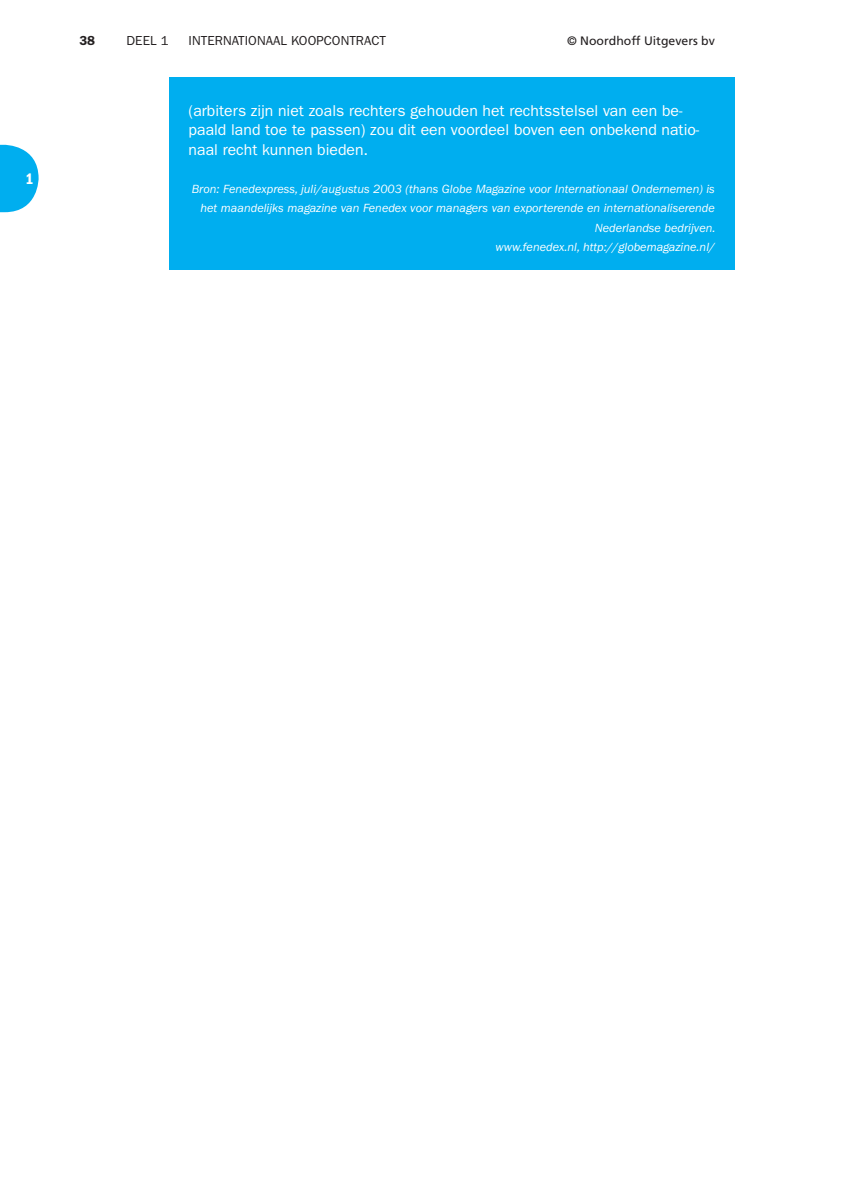
<style>
.page{position:relative;width:844px;height:1191px;background:#fff}
.page>*{position:absolute;margin:0;border:0;box-sizing:border-box;transform-origin:0 0}
.t1{font:15.75px/19.2px "ITC Franklin Gothic Std";color:#fff}
.t2{font:15.75px "ITC Franklin Gothic Std Dm Cd";color:#fff}
.t3{font:13.12px "ITC Franklin Gothic Std";letter-spacing:.005em;color:#231f20}
.t4{font:600 13.12px "ITC Franklin Gothic Std";color:#231f20}
.t5{font:italic 12.25px/19.2px "ITC Franklin Gothic Std";color:#fff;text-align:right}
.t6{font:12.25px "Frutiger LT Std";color:#231f20}
</style>
<div class="page">
<svg style="left:0;top:145px;width:39px;height:67px"></svg>
<div style="left:169px;top:77px;width:565px;height:193px;background:#00aeef"></div>
<p class="t2" style="left:26px;top:173px;width:10px">1</p>
<p class="t4" style="left:79px;top:36px;width:17px">38</p>
<p class="t3" style="left:127px;top:36px;width:43px">DEEL 1</p>
<p class="t3" style="left:189px;top:36px;width:199px">INTERNATIONAAL KOOPCONTRACT</p>
<p class="t6" style="left:567px;top:35px;width:149px">© Noordhoff Uitgevers bv</p>
<p class="t1" style="left:189px;top:102px;width:512px">(arbiters zijn niet zoals rechters gehouden het rechtsstelsel van een be&shy;paald land toe te passen) zou dit een voordeel boven een onbekend natio&shy;naal recht kunnen bieden.</p>
<p class="t5" style="left:192px;top:180px;width:525px">Bron: Fenedexpress, juli/augustus 2003 (thans Globe Magazine voor Internationaal Ondernemen) is het maandelijks magazine van Fenedex voor managers van exporterende en internationaliserende Nederlandse bedrijven.<br>www.fenedex.nl, http://globemagazine.nl/</p>
</div>
